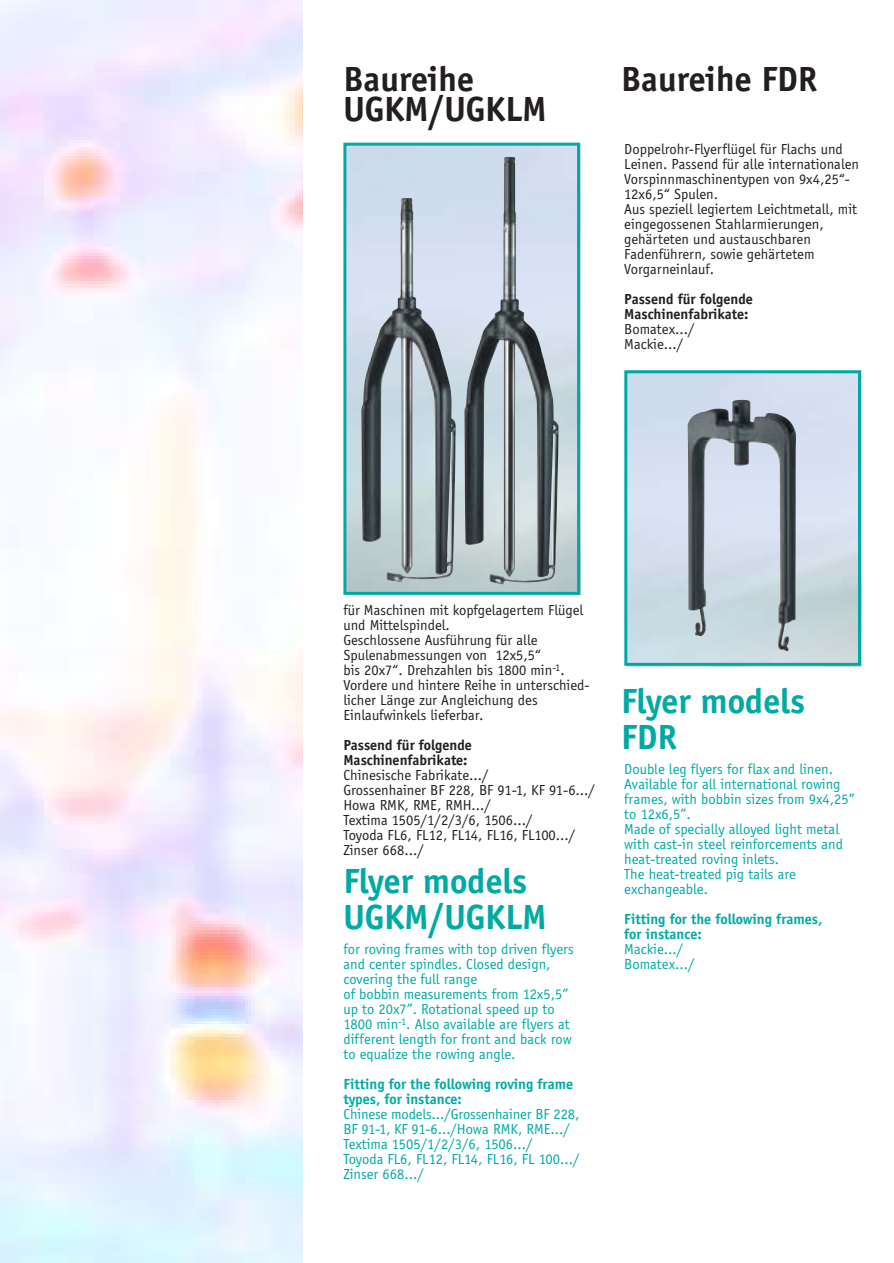
<style>
.page{position:relative;width:894px;height:1263px;background:#fff}
.page>*{position:absolute;margin:0;border:0;box-sizing:border-box;transform-origin:0 0}
.t1{font:700 36px/36px "Officina Sans";color:#00aaa4}
.t2{font:700 36px/30px "Officina Sans";color:#231f1f}
.t3{font:15px/15px "Officina Sans";color:#231f1f}
.t4{font:15px/15px "Officina Sans";color:#00aaa4}
.t5{font:700 15px/15px "Officina Sans";color:#00aaa4}
.t6{font:700 15px/15px "Officina Sans";color:#231f1f}
</style>
<div class="page">
<img style="left:688px;top:400px;width:108px;height:251px">
<div style="left:624px;top:370px;width:237px;height:296px;border:3px solid #00aaa4"></div>
<img style="left:0;top:0;width:302px;height:1263px">
<img style="left:347px;top:147px;width:229px;height:444px">
<img style="left:484px;top:157px;width:75px;height:427px">
<div style="left:343px;top:143px;width:237px;height:452px;border:3px solid #00aaa4"></div>
<img style="left:361px;top:198px;width:95px;height:384px">
<h1 class="t2" style="left:343px;top:67px;width:205px">Baureihe<br>UGKM/UGKLM</h1>
<h1 class="t2" style="left:621px;top:67px;width:198px">Baureihe FDR</h1>
<p class="t3" style="left:624px;top:143px;width:236px">Doppelrohr-Flyerflügel für Flachs und Leinen. Passend für alle internationalen Vorspinnmaschinentypen von 9x4,25“- 12x6,5“ Spulen.<br>Aus speziell legiertem Leichtmetall, mit eingegossenen Stahlarmierungen, gehärteten und austauschbaren Fadenführern, sowie gehärtetem Vorgarneinlauf.</p>
<p class="t6" style="left:624px;top:293px;width:130px">Passend für folgende<br>Maschinenfabrikate:</p>
<p class="t3" style="left:624px;top:323px;width:72px">Bomatex…/<br>Mackie…/</p>
<p class="t3" style="left:343px;top:603px;width:248px">für Maschinen mit kopfgelagertem Flügel und Mittelspindel.<br>Geschlossene Ausführung für alle Spulenabmessungen von 12x5,5“<br>bis 20x7“. Drehzahlen bis 1800 min<sup>-1</sup>.<br>Vordere und hintere Reihe in unterschied&shy;licher Länge zur Angleichung des Einlaufwinkels lieferbar.</p>
<p class="t6" style="left:343px;top:738px;width:130px">Passend für folgende<br>Maschinenfabrikate:</p>
<p class="t3" style="left:343px;top:768px;width:253px">Chinesische Fabrikate…/<br>Grossenhainer BF 228, BF 91-1, KF 91-6…/<br>Howa RMK, RME, RMH…/<br>Textima 1505/1/2/3/6, 1506…/<br>Toyoda FL6, FL12, FL14, FL16, FL100…/<br>Zinser 668…/</p>
<h1 class="t1" style="left:343px;top:866px;width:205px">Flyer models<br>UGKM/UGKLM</h1>
<p class="t4" style="left:343px;top:942px;width:232px">for roving frames with top driven flyers and center spindles. Closed design, covering the full range<br>of bobbin measurements from 12x5,5” up to 20x7”. Rotational speed up to 1800 min<sup>-1</sup>. Also available are flyers at different length for front and back row to equalize the rowing angle.</p>
<p class="t5" style="left:343px;top:1077px;width:231px">Fitting for the following roving frame types, for instance:</p>
<p class="t4" style="left:343px;top:1107px;width:238px">Chinese models…/Grossenhainer BF 228,<br>BF 91-1, KF 91-6…/Howa RMK, RME…/<br>Textima 1505/1/2/3/6, 1506…/<br>Toyoda FL6, FL12, FL14, FL16, FL 100…/<br>Zinser 668…/</p>
<h1 class="t1" style="left:621px;top:685px;width:185px">Flyer models<br>FDR</h1>
<p class="t4" style="left:624px;top:762px;width:232px">Double leg flyers for flax and linen.<br>Available for all international rowing frames, with bobbin sizes from 9x4,25” to 12x6,5”.<br>Made of specially alloyed light metal with cast-in steel reinforcements and heat-treated roving inlets.<br>The heat-treated pig tails are exchangeable.</p>
<p class="t5" style="left:624px;top:912px;width:200px">Fitting for the following frames, for instance:</p>
<p class="t4" style="left:624px;top:942px;width:72px">Mackie…/<br>Bomatex…/</p>
</div>
